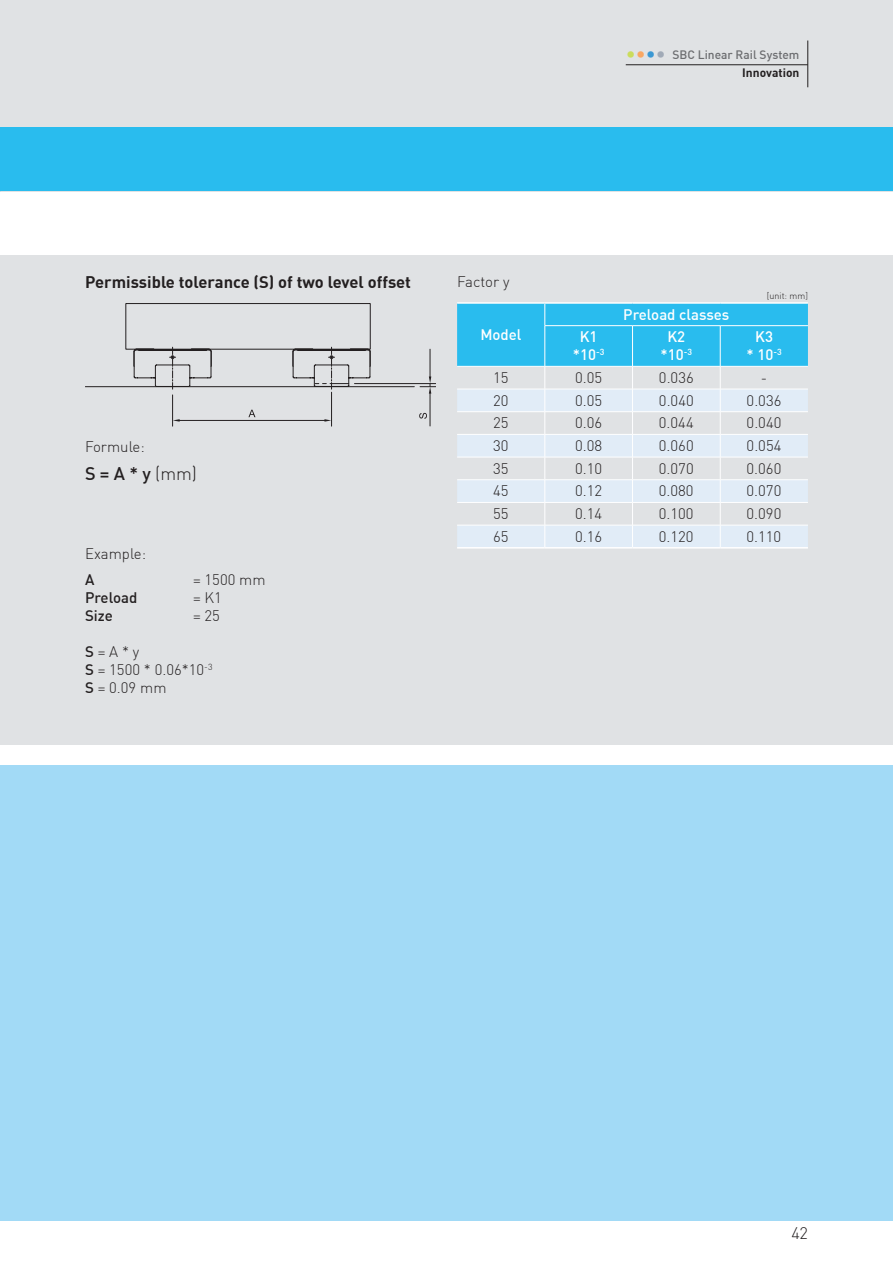
<style>
.page{position:relative;width:893px;height:1263px;background:#fff}
.page>*{position:absolute;margin:0;border:0;box-sizing:border-box;transform-origin:0 0}
.t1{font:500 19.5px "DIN";color:#cbdc5c}
.t2{font:500 18px "DIN";color:#231f20}
.subtitle{font:700 16.5px "DIN";color:#231f20}
.t3{font:300 16.5px "DIN";color:#231f20}
.t4{font:300 15px "DIN";color:#231f20}
.t5{font:500 15px/18px "DIN";color:#fff;text-align:center}
.t6{font:500 15px "DIN";color:#231f20}
.t7{font:500 12px "DIN";color:#6c6d70}
.t8{font:700 12px "DIN";color:#231f20}
.t9{font:300 9px "DIN";color:#231f20}
.s1{color:#f9a763}
.s2{color:#3b98d3}
.s3{color:#a1aab7}
.s4{font-weight:300}
.s5{font-weight:500}
</style>
<div class="page">
<div style="left:0;top:0;width:893px;height:191px;background:#e0e2e4"></div>
<hr style="left:807px;top:41px;width:1px;height:46px;background:#231f20">
<hr style="left:626px;top:65px;width:182px;height:1px;background:#231f20">
<div style="left:0;top:765px;width:893px;height:455px;background:#a2daf6"></div>
<div style="left:0;top:255px;width:893px;height:489px;background:#e0e2e4"></div>
<hr style="left:85px;top:386px;width:329px;height:1px;background:#231f20">
<svg style="left:173px;top:419px;width:7px;height:3px"></svg>
<svg style="left:324px;top:419px;width:7px;height:3px"></svg>
<svg style="left:419px;top:413px;width:8px;height:6px"></svg>
<hr style="left:172px;top:395px;width:1px;height:31px;background:#231f20">
<hr style="left:331px;top:392px;width:1px;height:34px;background:#231f20">
<hr style="left:179px;top:420px;width:146px;height:1px;background:#231f20">
<hr style="left:354px;top:383px;width:82px;height:1px;background:#231f20">
<svg style="left:420px;top:349px;width:16px;height:45px"></svg>
<hr style="left:430px;top:393px;width:1px;height:33px;background:#231f20">
<svg style="left:125px;top:303px;width:246px;height:86px"></svg>
<svg style="left:248px;top:410px;width:7px;height:7px"></svg>
<svg style="left:457px;top:304px;width:351px;height:243px"></svg>
<hr style="left:457px;top:302px;width:88px;height:2px;background:#fff">
<hr style="left:545px;top:302px;width:87px;height:2px;background:#fff">
<hr style="left:632px;top:302px;width:88px;height:2px;background:#fff">
<hr style="left:720px;top:302px;width:88px;height:2px;background:#fff">
<hr style="left:457px;top:547px;width:88px;height:1px;background:#fff">
<hr style="left:545px;top:547px;width:87px;height:1px;background:#fff">
<hr style="left:632px;top:547px;width:88px;height:1px;background:#fff">
<hr style="left:720px;top:547px;width:88px;height:1px;background:#fff">
<hr style="left:545px;top:325px;width:87px;height:1px;background:#fff">
<hr style="left:632px;top:325px;width:88px;height:1px;background:#fff">
<hr style="left:720px;top:325px;width:88px;height:1px;background:#fff">
<div style="left:0;top:128px;width:893px;height:63px;background:#29bcee"></div>
<h1 class="t1" style="left:626px;top:42px;width:41px">•<span class="s1">•</span><span class="s2">•</span><span class="s3">•</span></h1>
<p class="t7" style="left:672px;top:47px;width:129px">SBC Linear Rail System</p>
<p class="t8" style="left:742px;top:65px;width:59px">Innovation</p>
<p class="subtitle" style="left:85px;top:271px;width:328px">Permissible tolerance (S) of two level offset</p>
<p class="t4" style="left:85px;top:437px;width:61px">Formule:</p>
<p class="t2" style="left:85px;top:462px;width:114px">S = A * y <span class="s4">(mm)</span></p>
<p class="t4" style="left:85px;top:545px;width:63px">Example:</p>
<p class="t6" style="left:85px;top:570px;width:11px">A</p>
<p class="t4" style="left:193px;top:571px;width:74px">= 1500 mm</p>
<p class="t6" style="left:85px;top:588px;width:54px">Preload</p>
<p class="t4" style="left:193px;top:589px;width:30px">= K1</p>
<p class="t6" style="left:85px;top:606px;width:29px">Size</p>
<p class="t4" style="left:193px;top:607px;width:28px">= 25</p>
<p class="t4" style="left:85px;top:643px;width:56px"><span class="s5">S</span> = A * y</p>
<p class="t4" style="left:85px;top:661px;width:129px"><span class="s5">S</span> = 1500 * 0.06*10<sup>-3</sup></p>
<p class="t4" style="left:85px;top:679px;width:83px"><span class="s5">S</span> = 0.09 mm</p>
<p class="t4" style="left:457px;top:272px;width:54px">Factor y</p>
<p class="t5" style="left:480px;top:325px;width:43px">Model</p>
<p class="t5" style="left:623px;top:305px;width:108px">Preload classes</p>
<p class="t9" style="left:767px;top:290px;width:43px">[unit: mm]</p>
<p class="t5" style="left:573px;top:327px;width:33px">K1 *10<sup>-3</sup></p>
<p class="t5" style="left:660px;top:327px;width:33px">K2 *10<sup>-3</sup></p>
<p class="t5" style="left:746px;top:327px;width:37px">K3<br>* 10<sup>-3</sup></p>
<p class="t4" style="left:493px;top:368px;width:17px">15</p>
<p class="t4" style="left:575px;top:368px;width:29px">0.05</p>
<p class="t4" style="left:659px;top:368px;width:36px">0.036</p>
<p class="t4" style="left:761px;top:368px;width:8px">-</p>
<p class="t4" style="left:493px;top:391px;width:17px">20</p>
<p class="t4" style="left:575px;top:391px;width:29px">0.05</p>
<p class="t4" style="left:659px;top:391px;width:36px">0.040</p>
<p class="t4" style="left:747px;top:391px;width:36px">0.036</p>
<p class="t4" style="left:493px;top:414px;width:17px">25</p>
<p class="t4" style="left:575px;top:414px;width:29px">0.06</p>
<p class="t4" style="left:659px;top:414px;width:36px">0.044</p>
<p class="t4" style="left:747px;top:414px;width:36px">0.040</p>
<p class="t4" style="left:493px;top:436px;width:17px">30</p>
<p class="t4" style="left:575px;top:436px;width:29px">0.08</p>
<p class="t4" style="left:659px;top:436px;width:36px">0.060</p>
<p class="t4" style="left:747px;top:436px;width:36px">0.054</p>
<p class="t4" style="left:493px;top:459px;width:17px">35</p>
<p class="t4" style="left:575px;top:459px;width:29px">0.10</p>
<p class="t4" style="left:659px;top:459px;width:36px">0.070</p>
<p class="t4" style="left:747px;top:459px;width:36px">0.060</p>
<p class="t4" style="left:493px;top:482px;width:17px">45</p>
<p class="t4" style="left:575px;top:482px;width:29px">0.12</p>
<p class="t4" style="left:659px;top:482px;width:36px">0.080</p>
<p class="t4" style="left:747px;top:482px;width:36px">0.070</p>
<p class="t4" style="left:493px;top:504px;width:17px">55</p>
<p class="t4" style="left:575px;top:504px;width:29px">0.14</p>
<p class="t4" style="left:659px;top:504px;width:36px">0.100</p>
<p class="t4" style="left:747px;top:504px;width:36px">0.090</p>
<p class="t4" style="left:493px;top:527px;width:17px">65</p>
<p class="t4" style="left:575px;top:527px;width:29px">0.16</p>
<p class="t4" style="left:659px;top:527px;width:36px">0.120</p>
<p class="t4" style="left:747px;top:527px;width:36px">0.110</p>
<p class="t3" style="left:791px;top:1223px;width:18px">42</p>
</div>
